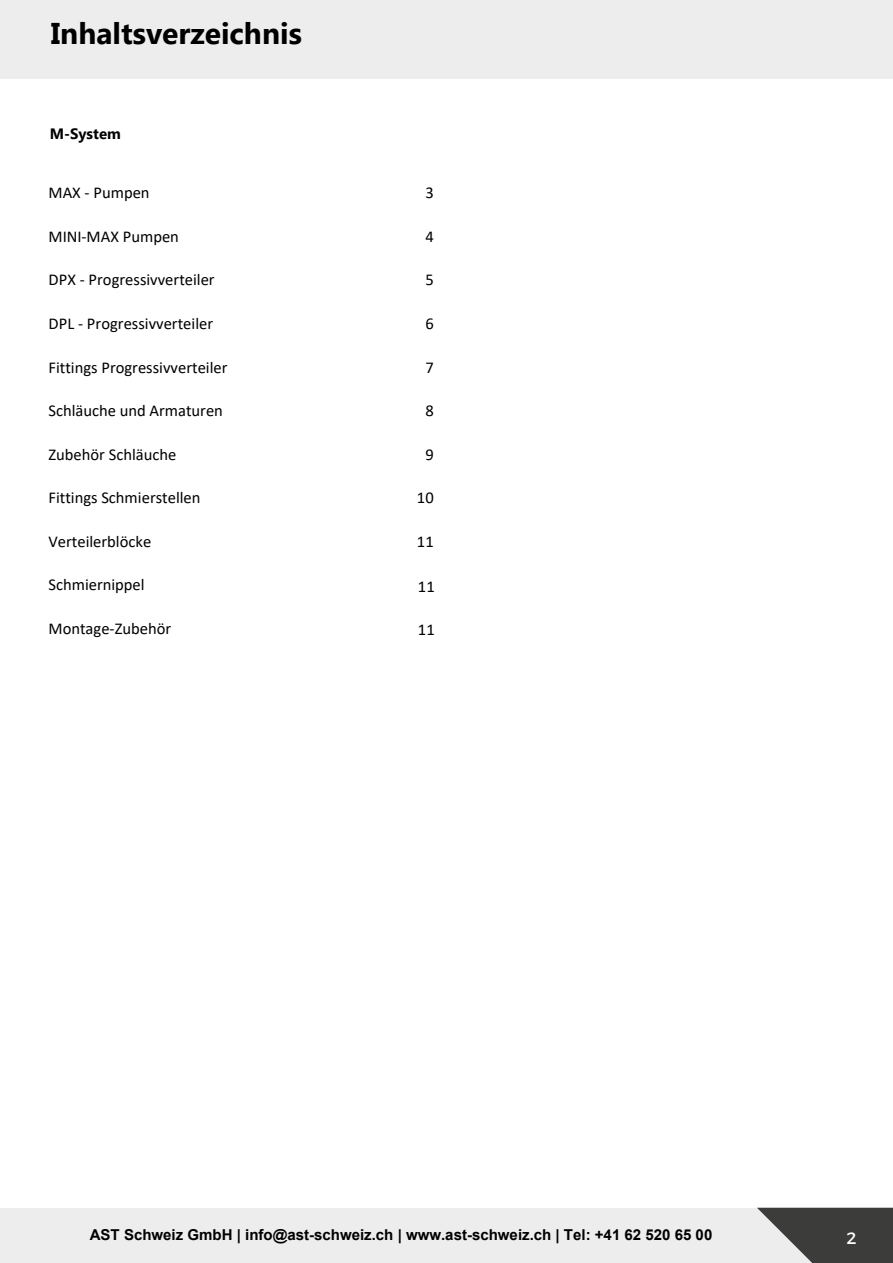
<style>
.page{position:relative;width:893px;height:1263px;background:#fff}
.page>*{position:absolute;margin:0;border:0;box-sizing:border-box;transform-origin:0 0}
.t1{font:700 30px "Myanmar Text";color:#000}
.t2{font:16.5px "Calibri";color:#000}
.t3{font:16.5px "Montserrat";color:#fff}
.t4{font:700 15px "Arial";color:#000}
.t5{font:700 15px "Myanmar Text";color:#000}
</style>
<div class="page">
<div style="left:0;top:1208px;width:893px;height:55px;background:#ededed"></div>
<svg style="left:757px;top:1208px;width:136px;height:55px"></svg>
<div style="left:0;top:0;width:893px;height:79px;background:#ededed"></div>
<h1 class="t1" style="left:51px;top:16px;width:253px">Inhaltsverzeichnis</h1>
<p class="t5" style="left:50px;top:125px;width:73px">M-System</p>
<p class="t2" style="left:49px;top:186px;width:103px">MAX - Pumpen</p>
<p class="t2" style="left:49px;top:229px;width:132px">MINI-MAX Pumpen</p>
<p class="t2" style="left:49px;top:273px;width:168px">DPX - Progressivverteiler</p>
<p class="t2" style="left:49px;top:317px;width:166px">DPL - Progressivverteiler</p>
<p class="t2" style="left:49px;top:360px;width:180px">Fittings Progressivverteiler</p>
<p class="t2" style="left:49px;top:404px;width:176px">Schläuche und Armaturen</p>
<p class="t2" style="left:49px;top:447px;width:129px">Zubehör Schläuche</p>
<p class="t2" style="left:49px;top:491px;width:153px">Fittings Schmierstellen</p>
<p class="t2" style="left:49px;top:534px;width:104px">Verteilerblöcke</p>
<p class="t2" style="left:49px;top:578px;width:98px">Schmiernippel</p>
<p class="t2" style="left:49px;top:622px;width:124px">Montage-Zubehör</p>
<p class="t2" style="left:425px;top:186px;width:10px">3</p>
<p class="t2" style="left:425px;top:229px;width:10px">4</p>
<p class="t2" style="left:425px;top:273px;width:10px">5</p>
<p class="t2" style="left:425px;top:317px;width:10px">6</p>
<p class="t2" style="left:425px;top:360px;width:10px">7</p>
<p class="t2" style="left:425px;top:404px;width:10px">8</p>
<p class="t2" style="left:425px;top:447px;width:10px">9</p>
<p class="t2" style="left:417px;top:491px;width:18px">10</p>
<p class="t2" style="left:417px;top:534px;width:18px">11</p>
<p class="t2" style="left:418px;top:575px;width:18px">11</p>
<p class="t2" style="left:418px;top:618px;width:18px">11</p>
<p class="t4" style="left:90px;top:1224px;width:624px">AST Schweiz GmbH | info@ast-schweiz.ch | www.ast-schweiz.ch | Tel: +41 62 520 65 00</p>
<p class="t3" style="left:847px;top:1224px;width:12px">2</p>
</div>
